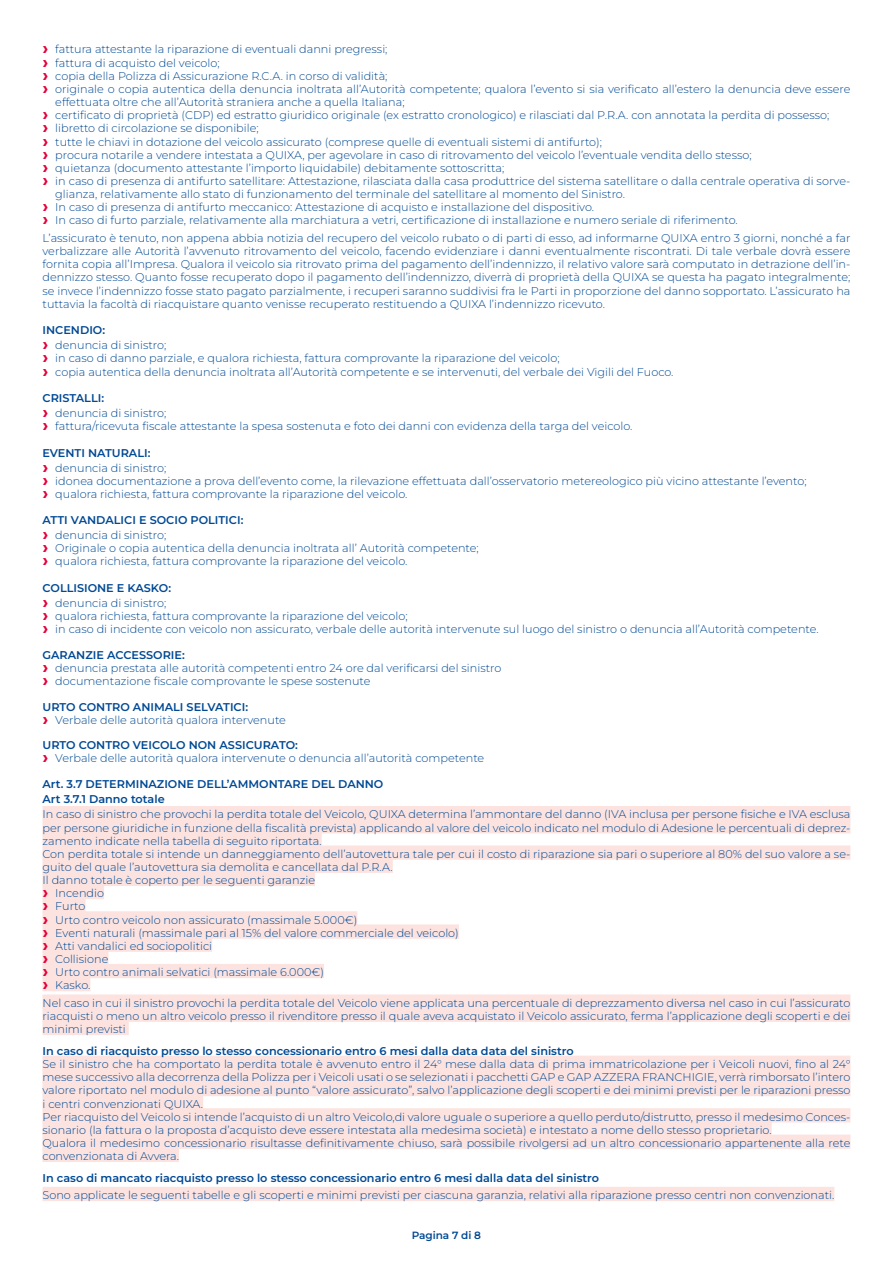
<style>
.page{position:relative;width:893px;height:1263px;background:#fff}
.page>*{position:absolute;margin:0;border:0;box-sizing:border-box;transform-origin:0 0}
.t1{font:300 11.25px/13.2px "Montserrat";color:#004994}
.t2{font:600 11.25px/15.3px "Montserrat";color:#004994}
.t3{font:600 10.5px "Montserrat";letter-spacing:-.005em;color:#004994}
</style>
<div class="page">
<div style="left:43px;top:806px;width:807px;height:14px;background:#fce3df"></div>
<div style="left:43px;top:819px;width:807px;height:14px;background:#fce3df"></div>
<div style="left:43px;top:832px;width:279px;height:14px;background:#fce3df"></div>
<div style="left:43px;top:845px;width:807px;height:15px;background:#fce3df"></div>
<div style="left:43px;top:859px;width:350px;height:14px;background:#fce3df"></div>
<div style="left:43px;top:872px;width:272px;height:14px;background:#fce3df"></div>
<div style="left:43px;top:885px;width:61px;height:14px;background:#fce3df"></div>
<div style="left:43px;top:898px;width:43px;height:14px;background:#fce3df"></div>
<div style="left:43px;top:911px;width:314px;height:14px;background:#fce3df"></div>
<div style="left:43px;top:924px;width:416px;height:15px;background:#fce3df"></div>
<div style="left:43px;top:937px;width:169px;height:15px;background:#fce3df"></div>
<div style="left:43px;top:951px;width:65px;height:14px;background:#fce3df"></div>
<div style="left:43px;top:964px;width:281px;height:14px;background:#fce3df"></div>
<div style="left:43px;top:977px;width:47px;height:14px;background:#fce3df"></div>
<div style="left:43px;top:994px;width:807px;height:15px;background:#fce3df"></div>
<div style="left:43px;top:1008px;width:807px;height:14px;background:#fce3df"></div>
<div style="left:43px;top:1021px;width:86px;height:14px;background:#fce3df"></div>
<div style="left:43px;top:1056px;width:807px;height:14px;background:#fce3df"></div>
<div style="left:43px;top:1069px;width:807px;height:14px;background:#fce3df"></div>
<div style="left:43px;top:1082px;width:807px;height:14px;background:#fce3df"></div>
<div style="left:43px;top:1095px;width:160px;height:14px;background:#fce3df"></div>
<div style="left:43px;top:1108px;width:807px;height:14px;background:#fce3df"></div>
<div style="left:43px;top:1121px;width:729px;height:15px;background:#fce3df"></div>
<div style="left:43px;top:1134px;width:807px;height:15px;background:#fce3df"></div>
<div style="left:43px;top:1148px;width:136px;height:14px;background:#fce3df"></div>
<div style="left:43px;top:1187px;width:791px;height:14px;background:#fce3df"></div>
<p class="t1" style="left:55px;top:42px;width:797px">fattura attestante la riparazione di eventuali danni pregressi;<br>fattura di acquisto del veicolo;<br>copia della Polizza di Assicurazione R.C.A. in corso di validità;<br>originale o copia autentica della denuncia inoltrata all’Autorità competente; qualora l’evento si sia verificato all’estero la denuncia deve essere effettuata oltre che all’Autorità straniera anche a quella Italiana;<br>certificato di proprietà (CDP) ed estratto giuridico originale (ex estratto cronologico) e rilasciati dal P.R.A. con annotata la perdita di possesso; libretto di circolazione se disponibile;<br>tutte le chiavi in dotazione del veicolo assicurato (comprese quelle di eventuali sistemi di antifurto);<br>procura notarile a vendere intestata a QUIXA, per agevolare in caso di ritrovamento del veicolo l’eventuale vendita dello stesso;<br>quietanza (documento attestante l’importo liquidabile) debitamente sottoscritta;<br>in caso di presenza di antifurto satellitare: Attestazione, rilasciata dalla casa produttrice del sistema satellitare o dalla centrale operativa di sorve&shy;glianza, relativamente allo stato di funzionamento del terminale del satellitare al momento del Sinistro.<br>In caso di presenza di antifurto meccanico: Attestazione di acquisto e installazione del dispositivo.<br>In caso di furto parziale, relativamente alla marchiatura a vetri, certificazione di installazione e numero seriale di riferimento.</p>
<p class="t1" style="left:43px;top:231px;width:809px;text-align:justify">L’assicurato è tenuto, non appena abbia notizia del recupero del veicolo rubato o di parti di esso, ad informarne QUIXA entro 3 giorni, nonché a far verbalizzare alle Autorità l’avvenuto ritrovamento del veicolo, facendo evidenziare i danni eventualmente riscontrati. Di tale verbale dovrà essere fornita copia all’Impresa. Qualora il veicolo sia ritrovato prima del pagamento dell’indennizzo, il relativo valore sarà computato in detrazione dell’in&shy;dennizzo stesso. Quanto fosse recuperato dopo il pagamento dell’indennizzo, diverrà di proprietà della QUIXA se questa ha pagato integralmente; se invece l’indennizzo fosse stato pagato parzialmente, i recuperi saranno suddivisi fra le Parti in proporzione del danno sopportato. L’assicurato ha tuttavia la facoltà di riacquistare quanto venisse recuperato restituendo a QUIXA l’indennizzo ricevuto.</p>
<p class="t2" style="left:43px;top:322px;width:64px">INCENDIO:</p>
<p class="t1" style="left:55px;top:338px;width:620px">denuncia di sinistro;<br>in caso di danno parziale, e qualora richiesta, fattura comprovante la riparazione del veicolo;<br>copia autentica della denuncia inoltrata all’Autorità competente e se intervenuti, del verbale dei Vigili del Fuoco.</p>
<p class="t2" style="left:43px;top:390px;width:63px">CRISTALLI:</p>
<p class="t1" style="left:55px;top:406px;width:579px">denuncia di sinistro;<br>fattura/ricevuta fiscale attestante la spesa sostenuta e foto dei danni con evidenza della targa del veicolo.</p>
<p class="t2" style="left:43px;top:445px;width:109px">EVENTI NATURALI:</p>
<p class="t1" style="left:55px;top:461px;width:753px">denuncia di sinistro;<br>idonea documentazione a prova dell’evento come, la rilevazione effettuata dall’osservatorio metereologico più vicino attestante l’evento; qualora richiesta, fattura comprovante la riparazione del veicolo.</p>
<p class="t2" style="left:43px;top:512px;width:202px">ATTI VANDALICI E SOCIO POLITICI:</p>
<p class="t1" style="left:55px;top:528px;width:425px">denuncia di sinistro;<br>Originale o copia autentica della denuncia inoltrata all’ Autorità competente; qualora richiesta, fattura comprovante la riparazione del veicolo.</p>
<p class="t2" style="left:43px;top:579px;width:130px">COLLISIONE E KASKO:</p>
<p class="t1" style="left:55px;top:596px;width:765px">denuncia di sinistro;<br>qualora richiesta, fattura comprovante la riparazione del veicolo;<br>in caso di incidente con veicolo non assicurato, verbale delle autorità intervenute sul luogo del sinistro o denuncia all’Autorità competente.</p>
<p class="t2" style="left:43px;top:647px;width:144px">GARANZIE ACCESSORIE:</p>
<p class="t1" style="left:55px;top:661px;width:448px">denuncia prestata alle autorità competenti entro 24 ore dal verificarsi del sinistro documentazione fiscale comprovante le spese sostenute</p>
<p class="t2" style="left:43px;top:698px;width:207px">URTO CONTRO ANIMALI SELVATICI:</p>
<p class="t1" style="left:55px;top:713px;width:232px">Verbale delle autorità qualora intervenute</p>
<p class="t2" style="left:43px;top:737px;width:257px">URTO CONTRO VEICOLO NON ASSICURATO:</p>
<p class="t1" style="left:55px;top:751px;width:431px">Verbale delle autorità qualora intervenute o denuncia all’autorità competente</p>
<p class="t2" style="left:43px;top:776px;width:342px">Art. 3.7 DETERMINAZIONE DELL’AMMONTARE DEL DANNO<br>Art 3.7.1 Danno totale</p>
<p class="t1" style="left:43px;top:807px;width:809px">In caso di sinistro che provochi la perdita totale del Veicolo, QUIXA determina l’ammontare del danno (IVA inclusa per persone fisiche e IVA esclusa</p>
<p class="t1" style="left:43px;top:820px;width:809px">per persone giuridiche in funzione della fiscalità prevista) applicando al valore del veicolo indicato nel modulo di Adesione le percentuali di deprez-</p>
<p class="t1" style="left:43px;top:834px;width:281px">zamento indicate nella tabella di seguito riportata.</p>
<p class="t1" style="left:43px;top:847px;width:809px">Con perdita totale si intende un danneggiamento dell’autovettura tale per cui il costo di riparazione sia pari o superiore al 80% del suo valore a se-</p>
<p class="t1" style="left:43px;top:860px;width:352px">guito del quale l’autovettura sia demolita e cancellata dal P.R.A.</p>
<p class="t1" style="left:43px;top:873px;width:274px">Il danno totale è coperto per le seguenti garanzie</p>
<p class="t1" style="left:55px;top:886px;width:50px">Incendio</p>
<p class="t1" style="left:55px;top:899px;width:32px">Furto</p>
<p class="t1" style="left:55px;top:913px;width:304px">Urto contro veicolo non assicurato (massimale 5.000€)</p>
<p class="t1" style="left:55px;top:926px;width:405px">Eventi naturali (massimale pari al 15% del valore commerciale del veicolo)</p>
<p class="t1" style="left:55px;top:939px;width:158px">Atti vandalici ed sociopolitici</p>
<p class="t1" style="left:55px;top:952px;width:55px">Collisione</p>
<p class="t1" style="left:55px;top:965px;width:270px">Urto contro animali selvatici (massimale 6.000€)</p>
<p class="t1" style="left:55px;top:978px;width:37px">Kasko.</p>
<p class="t1" style="left:43px;top:996px;width:809px;text-align:justify">Nel caso in cui il sinistro provochi la perdita totale del Veicolo viene applicata una percentuale di deprezzamento diversa nel caso in cui l’assicurato riacquisti o meno un altro veicolo presso il rivenditore presso il quale aveva acquistato il Veicolo assicurato, ferma l’applicazione degli scoperti e dei minimi previsti</p>
<p class="t2" style="left:43px;top:1043px;width:533px">In caso di riacquisto presso lo stesso concessionario entro 6 mesi dalla data data del sinistro</p>
<p class="t1" style="left:43px;top:1057px;width:809px">Se il sinistro che ha comportato la perdita totale è avvenuto entro il 24° mese dalla data di prima immatricolazione per i Veicoli nuovi, fino al 24° mese successivo alla decorrenza della Polizza per i Veicoli usati o se selezionati i pacchetti GAP e GAP AZZERA FRANCHIGIE, verrà rimborsato l’intero valore riportato nel modulo di adesione al punto “valore assicurato”, salvo l’applicazione degli scoperti e dei minimi previsti per le riparazioni presso i centri convenzionati QUIXA.<br>Per riacquisto del Veicolo si intende l’acquisto di un altro Veicolo,di valore uguale o superiore a quello perduto/distrutto, presso il medesimo Conces&shy;sionario (la fattura o la proposta d’acquisto deve essere intestata alla medesima società) e intestato a nome dello stesso proprietario.<br>Qualora il medesimo concessionario risultasse definitivamente chiuso, sarà possibile rivolgersi ad un altro concessionario appartenente alla rete convenzionata di Avvera.</p>
<p class="t2" style="left:43px;top:1170px;width:558px">In caso di mancato riacquisto presso lo stesso concessionario entro 6 mesi dalla data del sinistro</p>
<p class="t1" style="left:43px;top:1188px;width:793px">Sono applicate le seguenti tabelle e gli scoperti e minimi previsti per ciascuna garanzia, relativi alla riparazione presso centri non convenzionati.</p>
<p class="t3" style="left:412px;top:1228px;width:71px">Pagina 7 di 8</p>
</div>
